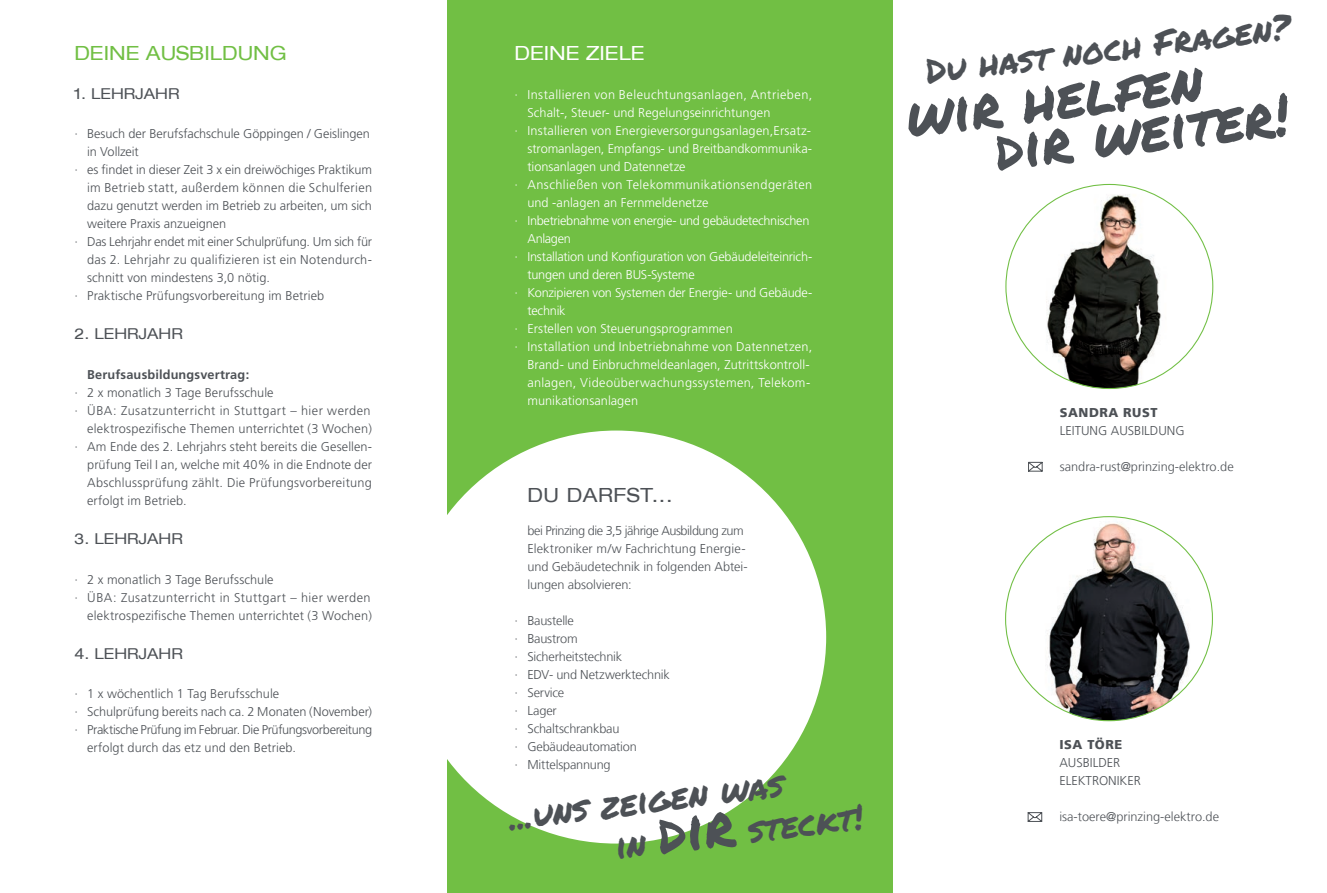
<style>
.page{position:relative;width:1327px;height:893px;background:#fff}
.page>*{position:absolute;margin:0;border:0;box-sizing:border-box;transform-origin:0 0}
.t1{font:57px "Permanent Marker";color:#4d5156}
.t2{font:34.5px "Permanent Marker";color:#4d5156}
.t3{font:expanded 19.5px "Helvetica 53";color:#71bf44}
.t4{font:expanded 19.5px "Helvetica 53";letter-spacing:.03em;color:#4d5156}
.t5{font:expanded 19.5px "Helvetica 53";color:#fff}
.t6{font:expanded 15px "Helvetica 53";color:#4d5156}
.Copytext{font:300 12.75px "Frutiger";letter-spacing:.005em;color:#4d5156}
.Aufzählung{font:300 12.75px "Frutiger LT";letter-spacing:-.005em;color:#4d5156}
.Copytext-2{font:300 12.75px "Frutiger";letter-spacing:.005em;color:#fff}
.Copytext-3{font:300 12.75px "Frutiger";letter-spacing:-.015em;color:#fff}
.Copytext-4{font:300 12.75px "Frutiger";letter-spacing:.035em;color:#fff}
.Copytext-5{font:300 12.75px "Frutiger";letter-spacing:.025em;color:#4d5156}
.Copytext-6{font:300 12.75px "Frutiger";letter-spacing:.025em;color:#fff}
.Copytext-7{font:300 12.75px "Frutiger";letter-spacing:.035em;color:#4d5156}
.Copytext-8{font:300 12.75px "Frutiger";letter-spacing:-.025em;color:#fff}
.Copytext-9{font:300 12.75px "Frutiger";letter-spacing:-.03em;color:#4d5156}
.Copytext-10{font:300 12.75px "Frutiger";letter-spacing:-.015em;color:#4d5156}
.Aufzählung-2{font:300 12.75px "Frutiger LT";letter-spacing:-.035em;color:#4d5156}
.Copytext-11{font:700 12.75px "Frutiger";letter-spacing:.015em;color:#4d5156}
.t7{font:900 12.75px "Frutiger LT";letter-spacing:.04em;color:#4d5156}
.Copytext-12{font:300 12.75px "Frutiger";letter-spacing:-.02em;color:#fff}
.s1{font-size:57px}
</style>
<div class="page">
<div style="left:447px;top:0;width:445px;height:893px;background:#71bf44"></div>
<div style="left:406px;top:431px;width:420px;height:412px;background:#fff;border-radius:50%"></div>
<img style="left:1034px;top:184px;width:172px;height:204px">
<img style="left:1033px;top:517px;width:172px;height:204px">
<svg style="left:1028px;top:461px;width:15px;height:11px"></svg>
<svg style="left:1027px;top:812px;width:15px;height:10px"></svg>
<p class="t3" style="left:74px;top:41px;width:214px">DEINE AUSBILDUNG</p>
<p class="t6" style="left:74px;top:84px;width:107px">1. LEHRJAHR</p>
<p class="Copytext" style="left:74px;top:127px;width:297px">· Besuch der Berufsfachschule Göppingen / Geislingen</p>
<p class="Copytext" style="left:87px;top:145px;width:53px">in Vollzeit</p>
<p class="Copytext" style="left:74px;top:163px;width:299px">· es findet in dieser Zeit 3 x ein dreiwöchiges Praktikum</p>
<p class="Copytext-5" style="left:87px;top:181px;width:286px">im Betrieb statt, außerdem können die Schulferien</p>
<p class="Copytext" style="left:87px;top:199px;width:286px">dazu genutzt werden im Betrieb zu arbeiten, um sich</p>
<p class="Copytext" style="left:87px;top:217px;width:141px">weitere Praxis anzueignen</p>
<p class="Copytext-10" style="left:74px;top:235px;width:299px">· Das Lehrjahr endet mit einer Schulprüfung. Um sich für</p>
<p class="Copytext-5" style="left:87px;top:253px;width:286px">das 2. Lehrjahr zu qualifizieren ist ein Notendurch-</p>
<p class="Copytext" style="left:87px;top:271px;width:184px">schnitt von mindestens 3,0 nötig.</p>
<p class="Copytext" style="left:74px;top:289px;width:251px">· Praktische Prüfungsvorbereitung im Betrieb</p>
<p class="t6" style="left:74px;top:325px;width:110px">2. LEHRJAHR</p>
<p class="Copytext-11" style="left:87px;top:367px;width:164px">Berufsausbildungsvertrag:</p>
<p class="Copytext" style="left:74px;top:385px;width:201px">· 2 x monatlich 3 Tage Berufsschule</p>
<p class="Copytext-7" style="left:74px;top:403px;width:298px">· ÜBA: Zusatzunterricht in Stuttgart – hier werden</p>
<p class="Copytext" style="left:87px;top:421px;width:286px">elektrospezifische Themen unterrichtet (3 Wochen)</p>
<p class="Copytext" style="left:74px;top:439px;width:299px">· Am Ende des 2. Lehrjahrs steht bereits die Gesellen-</p>
<p class="Copytext" style="left:87px;top:457px;width:286px">prüfung Teil I an, welche mit 40% in die Endnote der</p>
<p class="Copytext" style="left:87px;top:475px;width:286px">Abschlussprüfung zählt. Die Prüfungsvorbereitung</p>
<p class="Copytext" style="left:87px;top:493px;width:101px">erfolgt im Betrieb.</p>
<p class="t6" style="left:74px;top:530px;width:110px">3. LEHRJAHR</p>
<p class="Copytext" style="left:74px;top:572px;width:201px">· 2 x monatlich 3 Tage Berufsschule</p>
<p class="Copytext-7" style="left:74px;top:590px;width:298px">· ÜBA: Zusatzunterricht in Stuttgart – hier werden</p>
<p class="Copytext" style="left:87px;top:608px;width:286px">elektrospezifische Themen unterrichtet (3 Wochen)</p>
<p class="t6" style="left:74px;top:644px;width:110px">4. LEHRJAHR</p>
<p class="Copytext" style="left:74px;top:687px;width:206px">· 1 x wöchentlich 1 Tag Berufsschule</p>
<p class="Copytext" style="left:74px;top:705px;width:299px">· Schulprüfung bereits nach ca. 2 Monaten (November)</p>
<p class="Copytext-9" style="left:74px;top:723px;width:299px">· Praktische Prüfung im Februar. Die Prüfungsvorbereitung</p>
<p class="Copytext" style="left:87px;top:741px;width:210px">erfolgt durch das etz und den Betrieb.</p>
<p class="t5" style="left:514px;top:41px;width:132px">DEINE ZIELE</p>
<p class="Copytext-4" style="left:514px;top:88px;width:299px">· Installieren von Beleuchtungsanlagen, Antrieben,</p>
<p class="Copytext-2" style="left:527px;top:106px;width:245px">Schalt-, Steuer- und Regelungseinrichtungen</p>
<p class="Copytext-2" style="left:514px;top:124px;width:298px">· Installieren von Energieversorgungsanlagen,Ersatz-</p>
<p class="Copytext-2" style="left:527px;top:142px;width:286px">stromanlagen, Empfangs- und Breitbandkommunika-</p>
<p class="Copytext-2" style="left:527px;top:160px;width:160px">tionsanlagen und Datennetze</p>
<p class="Copytext-4" style="left:514px;top:178px;width:299px">· Anschließen von Telekommunikationsendgeräten</p>
<p class="Copytext-2" style="left:527px;top:196px;width:183px">und -anlagen an Fernmeldenetze</p>
<p class="Copytext-8" style="left:514px;top:214px;width:296px">· Inbetriebnahme von energie- und gebäudetechnischen</p>
<p class="Copytext-8" style="left:527px;top:232px;width:45px">Anlagen</p>
<p class="Copytext-3" style="left:514px;top:250px;width:299px">· Installation und Konfiguration von Gebäudeleiteinrich-</p>
<p class="Copytext-3" style="left:527px;top:268px;width:169px">tungen und deren BUS-Systeme</p>
<p class="Copytext-3" style="left:514px;top:286px;width:299px">· Konzipieren von Systemen der Energie- und Gebäude-</p>
<p class="Copytext-12" style="left:527px;top:304px;width:40px">technik</p>
<p class="Copytext-2" style="left:514px;top:322px;width:220px">· Erstellen von Steuerungsprogrammen</p>
<p class="Copytext-6" style="left:514px;top:340px;width:299px">· Installation und Inbetriebnahme von Datennetzen,</p>
<p class="Copytext-2" style="left:527px;top:358px;width:284px">Brand- und Einbruchmeldeanlagen, Zutrittskontroll-</p>
<p class="Copytext-6" style="left:527px;top:376px;width:284px">anlagen, Videoüberwachungssystemen, Telekom-</p>
<p class="Copytext-2" style="left:527px;top:394px;width:112px">munikationsanlagen</p>
<p class="t4" style="left:527px;top:483px;width:147px">DU DARFST...</p>
<p class="Aufzählung-2" style="left:527px;top:524px;width:218px">bei Prinzing die 3,5 jährige Ausbildung zum</p>
<p class="Aufzählung" style="left:527px;top:542px;width:220px">Elektroniker m/w Fachrichtung Energie-</p>
<p class="Aufzählung" style="left:527px;top:560px;width:222px">und Gebäudetechnik in folgenden Abtei-</p>
<p class="Aufzählung" style="left:527px;top:578px;width:106px">lungen absolvieren:</p>
<p class="Aufzählung" style="left:514px;top:614px;width:61px">· Baustelle</p>
<p class="Aufzählung" style="left:514px;top:632px;width:65px">· Baustrom</p>
<p class="Aufzählung" style="left:514px;top:650px;width:109px">· Sicherheitstechnik</p>
<p class="Aufzählung" style="left:514px;top:668px;width:157px">· EDV- und Netzwerktechnik</p>
<p class="Aufzählung" style="left:514px;top:686px;width:51px">· Service</p>
<p class="Aufzählung" style="left:514px;top:704px;width:44px">· Lager</p>
<p class="Aufzählung" style="left:514px;top:722px;width:106px">· Schaltschrankbau</p>
<p class="Aufzählung" style="left:514px;top:740px;width:124px">· Gebäudeautomation</p>
<p class="Aufzählung" style="left:514px;top:758px;width:97px">· Mittelspannung</p>
<p class="t2" style="left:506px;top:792px;width:278px;rotate:-7deg">...uns zeigen was</p>
<p class="t2" style="left:612px;top:821px;width:251px;rotate:-7deg">in <span class="s1">dir</span> steckt!</p>
<p class="t2" style="left:923px;top:46px;width:369px;rotate:-7deg">Du hast noch Fragen?</p>
<p class="t1" style="left:900px;top:75px;width:300px;rotate:-7deg">wir helfen</p>
<p class="t1" style="left:990px;top:108px;width:297px;rotate:-7deg">dir weiter!</p>
<p class="t7" style="left:1060px;top:404px;width:99px">SANDRA RUST</p>
<p class="Aufzählung" style="left:1060px;top:423px;width:126px">LEITUNG AUSBILDUNG</p>
<p class="Aufzählung" style="left:1060px;top:459px;width:175px">sandra-rust@prinzing-elektro.de</p>
<p class="t7" style="left:1059px;top:737px;width:64px">ISA TÖRE</p>
<p class="Aufzählung" style="left:1059px;top:755px;width:62px">AUSBILDER</p>
<p class="Aufzählung" style="left:1059px;top:773px;width:83px">ELEKTRONIKER</p>
<p class="Aufzählung" style="left:1059px;top:809px;width:161px">isa-toere@prinzing-elektro.de</p>
</div>
